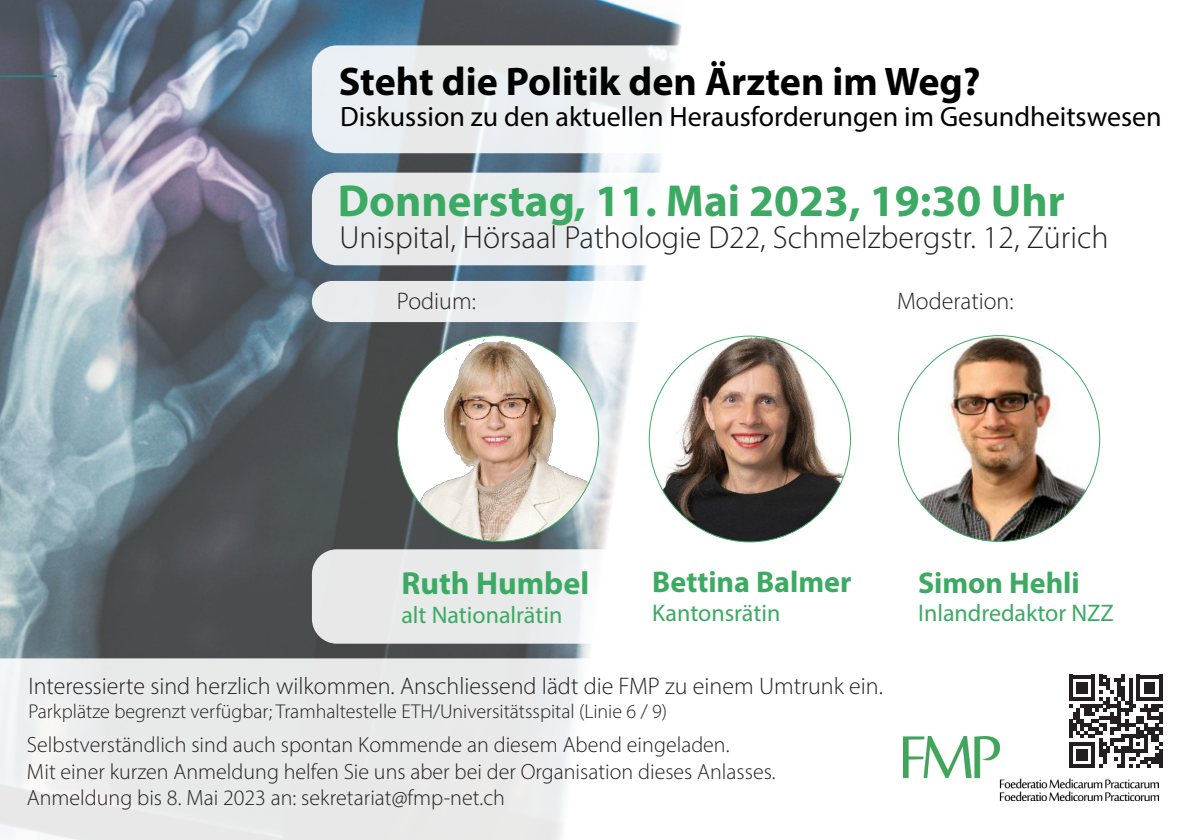
<style>
.page{position:relative;width:1191px;height:840px;background:#fff}
.page>*{position:absolute;margin:0;border:0;box-sizing:border-box;transform-origin:0 0}
.t1{font:700 45px "Myriad Pro";color:#3caa63}
.Slogan_1{font:700 40px "Myriad Pro";color:#000001}
.t2{font:300 32px "Myriad Pro";color:#231f20}
.t3{font:700 32px "Myriad Pro";color:#3caa63}
.t4{font:700 30px "Myriad Pro";color:#3caa63}
.Slogan_1-2{font:28px "Myriad Pro";color:#000001}
.t5{font:300 24px "Myriad Pro";color:#231f20}
.t6{font:24px "Myriad Pro";color:#3caa63}
.t7{font:300 22px "Myriad Pro";color:#231f20}
.t8{font:300 20px "Myriad Pro";color:#231f20}
</style>
<div class="page">
<img style="left:0;top:0;width:682px;height:658px">
<svg style="left:312px;top:281px;width:370px;height:41px"></svg>
<svg style="left:0;top:658px;width:1163px;height:181px"></svg>
<svg style="left:312px;top:549px;width:370px;height:94px"></svg>
<svg style="left:312px;top:172px;width:370px;height:93px"></svg>
<svg style="left:0;top:74px;width:59px;height:5px"></svg>
<img style="left:903px;top:736px;width:255px;height:64px">
<svg style="left:1069px;top:674px;width:93px;height:93px"></svg>
<img style="left:397px;top:335px;width:201px;height:206px">
<img style="left:649px;top:336px;width:201px;height:205px">
<img style="left:898px;top:335px;width:201px;height:206px">
<svg style="left:312px;top:45px;width:370px;height:108px;background:#eaecee"></svg>
<p class="Slogan_1" style="left:339px;top:56px;width:643px">Steht die Politik den Ärzten im Weg?</p>
<p class="Slogan_1-2" style="left:340px;top:100px;width:823px">Diskussion zu den aktuellen Herausforderungen im Gesundheitswesen</p>
<p class="t1" style="left:338px;top:171px;width:728px">Donnerstag, 11. Mai 2023, 19:30 Uhr</p>
<p class="t2" style="left:339px;top:218px;width:771px">Unispital, Hörsaal Pathologie D22, Schmelzbergstr. 12, Zürich</p>
<p class="t5" style="left:397px;top:286px;width:80px">Podium:</p>
<p class="t5" style="left:897px;top:286px;width:118px">Moderation:</p>
<p class="t3" style="left:401px;top:562px;width:189px">Ruth Humbel</p>
<p class="t6" style="left:401px;top:599px;width:162px">alt Nationalrätin</p>
<p class="t4" style="left:652px;top:562px;width:201px">Bettina Balmer</p>
<p class="t6" style="left:652px;top:597px;width:130px">Kantonsrätin</p>
<p class="t5" style="left:28px;top:671px;width:856px">Interessierte sind herzlich wilkommen. Anschliessend lädt die FMP zu einem Umtrunk ein.</p>
<p class="t8" style="left:28px;top:698px;width:640px">Parkplätze begrenzt verfügbar; Tramhaltestelle ETH/Universitätsspital (Linie 6 / 9)</p>
<p class="t7" style="left:27px;top:731px;width:704px">Selbstverständlich sind auch spontan Kommende an diesem Abend eingeladen.</p>
<p class="t7" style="left:27px;top:757px;width:750px">Mit einer kurzen Anmeldung helfen Sie uns aber bei der Organisation dieses Anlasses.</p>
<p class="t7" style="left:27px;top:784px;width:479px">Anmeldung bis 8. Mai 2023 an: sekretariat@fmp-net.ch</p>
<p class="t4" style="left:918px;top:562px;width:163px">Simon Hehli</p>
<p class="t6" style="left:918px;top:598px;width:197px">Inlandredaktor NZZ</p>
</div>
